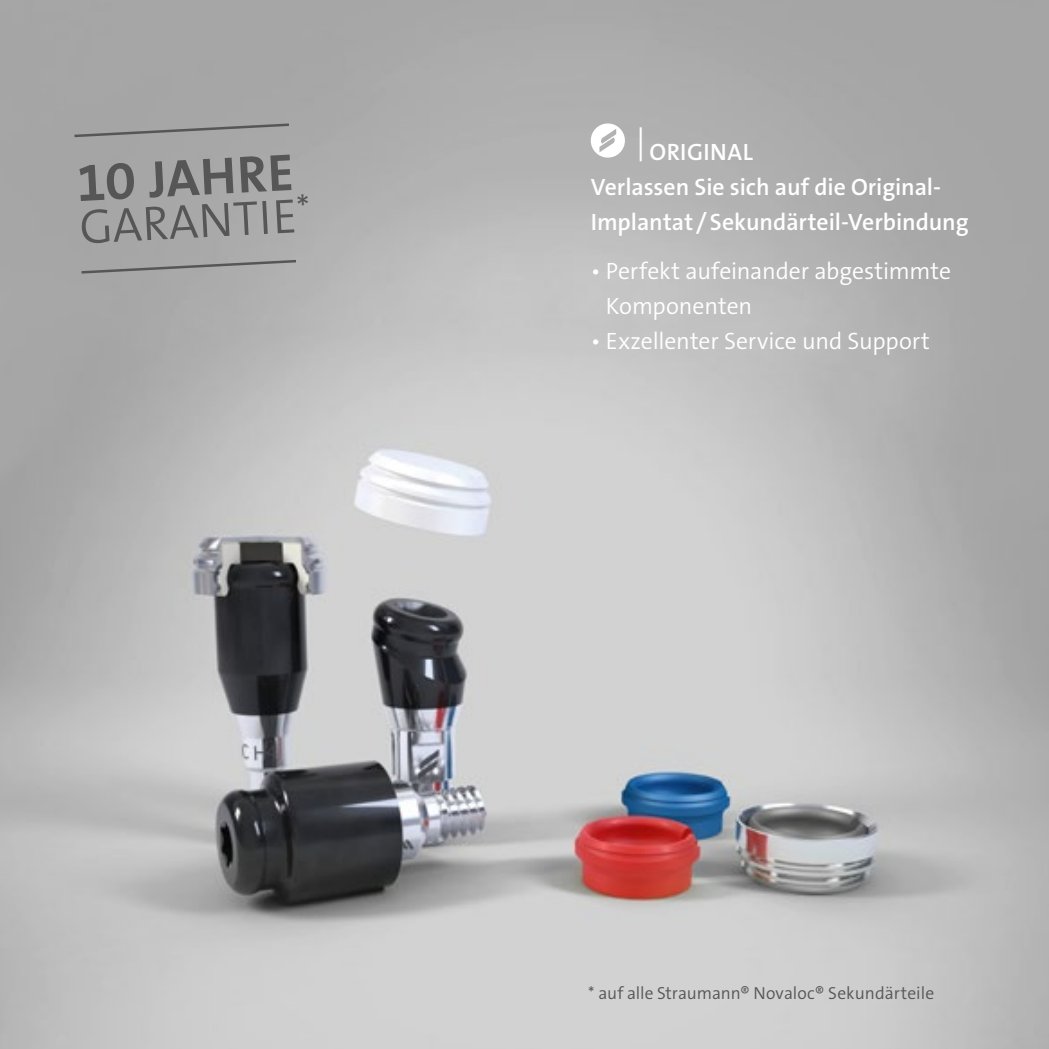
<style>
.page{position:relative;width:1049px;height:1049px;background:#fff}
.page>*{position:absolute;margin:0;border:0;box-sizing:border-box;transform-origin:0 0}
.t1{font:52.5px "The Sans LP7 Bld";color:#565656}
.t2{font:48.75px "The Sans LP4 Se Lig";color:#565656}
.t3{font:23.75px/35px "The Sans LP6 Se Bld";color:#fff}
.t4{font:23.75px/35px "The Sans LP4 Se Lig";letter-spacing:-.005em;color:#fff}
.t5{font:17.5px "The Sans LP4 Se Lig";color:#565656}
</style>
<div class="page">
<img style="left:0;top:0;width:1049px;height:1049px">
<svg style="left:591px;top:123px;width:34px;height:35px"></svg>
<svg style="left:79px;top:258px;width:220px;height:17px;background:#9d9d9d"></svg>
<svg style="left:72px;top:122px;width:220px;height:17px;background:#9a9a9a"></svg>
<h1 class="t1" style="left:75px;top:150px;width:218px;rotate:-3deg">10 JAHRE</h1>
<h2 class="t2" style="left:78px;top:196px;width:233px;rotate:-3deg">GARANTIE<sup>*</sup></h2>
<p class="t3" style="left:591px;top:135px;width:379px;text-indent:47px"><sup>|</sup> ORIGINAL<br>Verlassen Sie sich auf die Original-<br>Implantat /Sekundärteil-Verbindung</p>
<p class="t4" style="left:606px;top:254px;width:347px;text-indent:-15px">• Perfekt aufeinander abgestimmte<br>Komponenten</p>
<p class="t4" style="left:591px;top:324px;width:341px">• Exzellenter Service und Support</p>
<p class="t5" style="left:588px;top:982px;width:348px">* auf alle Straumann® Novaloc® Sekundärteile</p>
</div>
